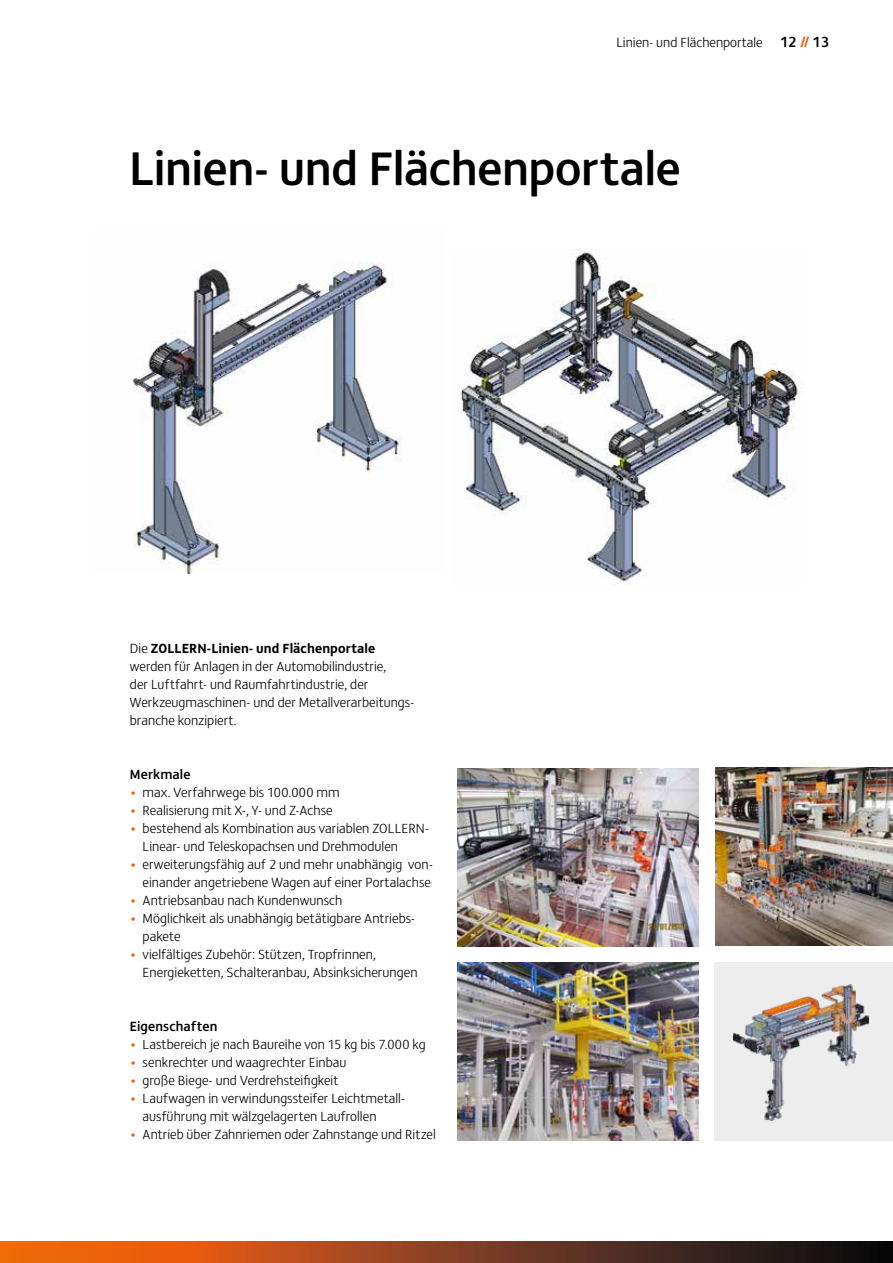
<style>
.page{position:relative;width:893px;height:1263px;background:#fff}
.page>*{position:absolute;margin:0;border:0;box-sizing:border-box;transform-origin:0 0}
.t1{font:500 48px "FS Matthew";letter-spacing:-.015em;color:#000}
.t2{font:500 13.65px "FS Matthew";letter-spacing:.005em;color:#000}
.t3{font:300 13.5px/18px "FS Matthew";letter-spacing:.005em;color:#000}
.s1{font-weight:500;font-size:15px}
.s2{font-weight:500;font-size:15px;color:#ea5a0c}
.s3{font-weight:700}
.s4{color:#ea5a0c}
</style>
<div class="page">
<img style="left:133px;top:263px;width:269px;height:310px">
<img style="left:457px;top:962px;width:241px;height:179px">
<img style="left:457px;top:768px;width:241px;height:178px">
<img style="left:715px;top:768px;width:178px;height:178px">
<div style="left:714px;top:962px;width:179px;height:179px;background:#ededed"></div>
<img style="left:734px;top:985px;width:135px;height:135px">
<img style="left:458px;top:250px;width:340px;height:335px">
<svg style="left:0;top:1242px;width:893px;height:21px;background:#873e18"></svg>
<p class="t3" style="left:616px;top:33px;width:214px">Linien- und Flächenportale <span class="s1">12</span> <span class="s2">//</span> <span class="s1">13</span></p>
<h1 class="t1" style="left:129px;top:130px;width:553px">Linien- und Flächenportale</h1>
<p class="t3" style="left:130px;top:638px;width:286px">Die <span class="s3">ZOLLERN-Linien- und Flächenportale </span>werden für Anlagen in der Automobilindustrie,<br>der Luftfahrt- und Raumfahrtindustrie, der Werkzeugmaschinen- und der Metallverarbeitungs&shy;branche konzipiert.</p>
<p class="t2" style="left:130px;top:763px;width:62px">Merkmale</p>
<p class="t3" style="left:130px;top:782px;width:211px"><span class="s4">•</span> max. Verfahrwege bis 100.000 mm</p>
<p class="t3" style="left:130px;top:800px;width:204px"><span class="s4">•</span> Realisierung mit X-, Y- und Z-Achse</p>
<p class="t3" style="left:143px;top:818px;width:288px;text-indent:-13px"><span class="s4">•</span> bestehend als Kombination aus variablen ZOLLERN-<br>Linear- und Teleskopachsen und Drehmodulen</p>
<p class="t3" style="left:130px;top:854px;width:304px;text-align:right"><span class="s4">•</span> erweiterungsfähig auf 2 und mehr unabhängig von&shy;einander angetriebene Wagen auf einer Portalachse</p>
<p class="t3" style="left:130px;top:890px;width:214px"><span class="s4">•</span> Antriebsanbau nach Kundenwunsch</p>
<p class="t3" style="left:143px;top:908px;width:273px;text-indent:-13px"><span class="s4">•</span> Möglichkeit als unabhängig betätigbare Antriebs&shy;pakete</p>
<p class="t3" style="left:143px;top:944px;width:276px;text-indent:-13px"><span class="s4">•</span> vielfältiges Zubehör: Stützen, Tropfrinnen,<br>Energieketten, Schalteranbau, Absinksicherungen</p>
<p class="t2" style="left:130px;top:1015px;width:89px">Eigenschaften</p>
<p class="t3" style="left:130px;top:1034px;width:297px"><span class="s4">•</span> Lastbereich je nach Baureihe von 15 kg bis 7.000 kg</p>
<p class="t3" style="left:130px;top:1052px;width:218px"><span class="s4">•</span> senkrechter und waagrechter Einbau</p>
<p class="t3" style="left:130px;top:1070px;width:210px"><span class="s4">•</span> große Biege- und Verdrehsteifigkeit</p>
<p class="t3" style="left:143px;top:1088px;width:263px;text-indent:-13px"><span class="s4">•</span> Laufwagen in verwindungssteifer Leichtmetall&shy;ausführung mit wälzgelagerten Laufrollen</p>
<p class="t3" style="left:130px;top:1124px;width:307px"><span class="s4">•</span> Antrieb über Zahnriemen oder Zahnstange und Ritzel</p>
</div>
